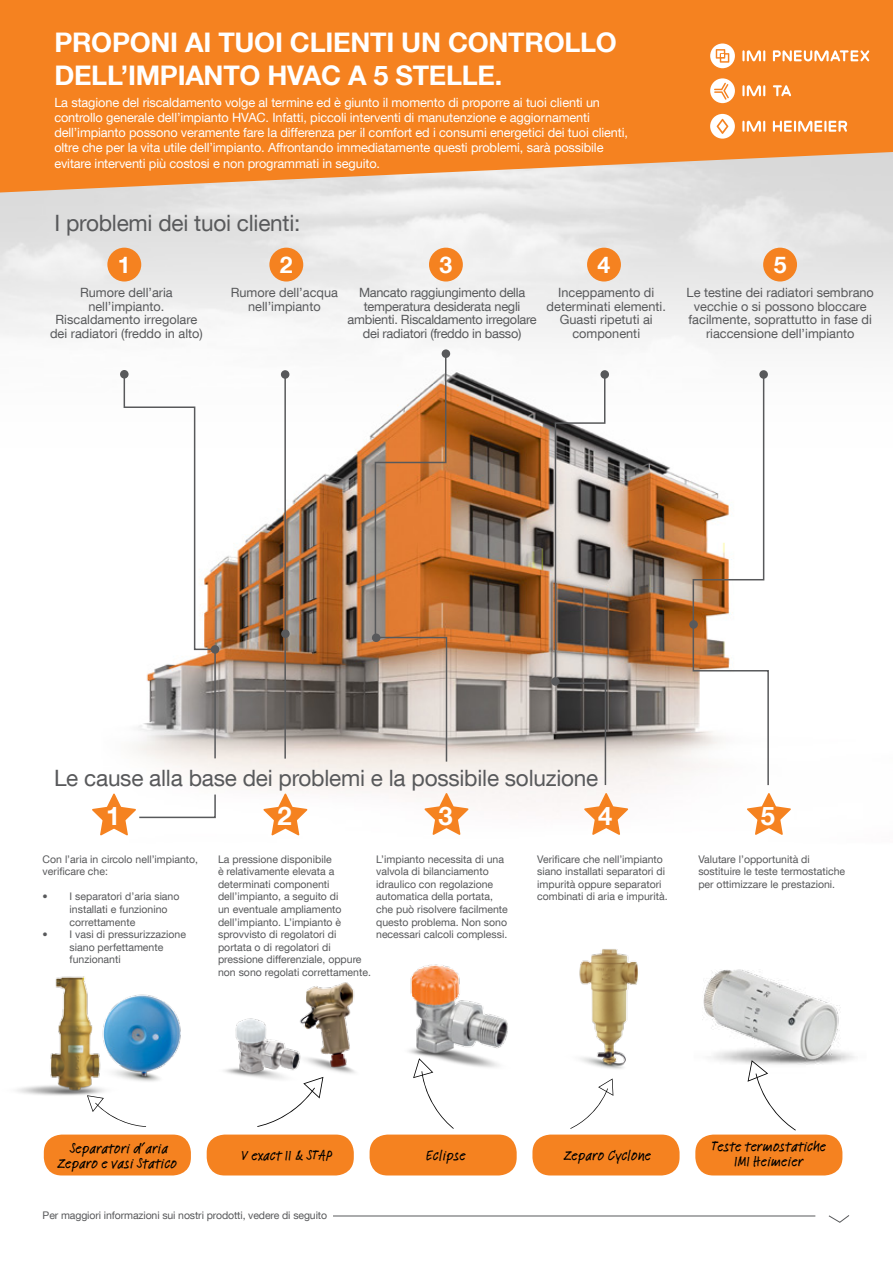
<style>
.page{position:relative;width:893px;height:1263px;background:#fff}
.page>*{position:absolute;margin:0;border:0;box-sizing:border-box;transform-origin:0 0}
.t1{font:700 27px/32.8px "Helvetica Neue LT Com";letter-spacing:-.01em;color:#fff}
.t2{font:700 25.5px "Helvetica Neue LT Com";color:#fff}
.t3{font:700 22.95px "Helvetica Neue LT Com";color:#fff}
.t4{font:22.5px "Helvetica Neue LT Com";letter-spacing:-.01em;color:#58595b}
.t5{font:500 15px/15px "Feltpen Com";color:#000;text-align:center}
.t6{font:12.75px/15.3px "Helvetica Neue LT Com";letter-spacing:-.01em;color:#fff}
.t7{font:12.75px/13.5px "Helvetica Neue LT Com";color:#58595b;text-align:center}
.t8{font:12.75px/13.5px "Helvetica Neue LT Com";letter-spacing:-.02em;color:#58595b;text-align:center}
.t9{font:10.5px/12.6px "Helvetica Neue LT Com";color:#58595b}
</style>
<div class="page">
<img style="left:0;top:192px;width:893px;height:1025px">
<div style="left:44px;top:1134px;width:147px;height:41px;background:#f58220;border-radius:18px"></div>
<div style="left:207px;top:1134px;width:147px;height:41px;background:#f58220;border-radius:18px"></div>
<div style="left:370px;top:1134px;width:147px;height:41px;background:#f58220;border-radius:18px"></div>
<div style="left:532px;top:1134px;width:148px;height:41px;background:#f58220;border-radius:18px"></div>
<div style="left:695px;top:1134px;width:147px;height:41px;background:#f58220;border-radius:18px"></div>
<div style="left:107px;top:248px;width:34px;height:33px;background:#f58220;border-radius:50%"></div>
<div style="left:120px;top:370px;width:9px;height:8px;background:#58595b;border-radius:50%"></div>
<div style="left:281px;top:370px;width:8px;height:9px;background:#58595b;border-radius:50%"></div>
<div style="left:442px;top:349px;width:8px;height:9px;background:#58595b;border-radius:50%"></div>
<div style="left:551px;top:677px;width:9px;height:9px;background:#58595b;border-radius:50%"></div>
<div style="left:689px;top:620px;width:9px;height:9px;background:#58595b;border-radius:50%"></div>
<svg style="left:600px;top:370px;width:9px;height:9px"></svg>
<div style="left:281px;top:629px;width:9px;height:9px;background:#58595b;border-radius:50%"></div>
<div style="left:269px;top:248px;width:34px;height:33px;background:#f58220;border-radius:50%"></div>
<div style="left:429px;top:248px;width:34px;height:33px;background:#f58220;border-radius:50%"></div>
<div style="left:587px;top:248px;width:34px;height:33px;background:#f58220;border-radius:50%"></div>
<div style="left:763px;top:248px;width:34px;height:33px;background:#f58220;border-radius:50%"></div>
<svg style="left:123px;top:372px;width:94px;height:279px"></svg>
<svg style="left:692px;top:371px;width:78px;height:416px"></svg>
<svg style="left:374px;top:353px;width:74px;height:410px;background:#cf9972"></svg>
<svg style="left:554px;top:372px;width:53px;height:414px"></svg>
<hr style="left:284px;top:372px;width:2px;height:224px;background:#58595b">
<hr style="left:214px;top:652px;width:2px;height:106px;background:#58595b">
<hr style="left:284px;top:596px;width:2px;height:163px;background:#58595b">
<div style="left:211px;top:645px;width:8px;height:9px;background:#58595b;border-radius:50%"></div>
<div style="left:372px;top:633px;width:8px;height:9px;background:#58595b;border-radius:50%"></div>
<svg style="left:0;top:0;width:893px;height:192px;background:#f28b34"></svg>
<img style="left:678px;top:944px;width:202px;height:160px">
<img style="left:554px;top:935px;width:144px;height:153px">
<img style="left:385px;top:958px;width:137px;height:121px">
<img style="left:271px;top:968px;width:105px;height:124px">
<svg style="left:742px;top:121px;width:23px;height:11px"></svg>
<svg style="left:710px;top:114px;width:25px;height:25px"></svg>
<svg style="left:773px;top:121px;width:74px;height:11px"></svg>
<svg style="left:742px;top:50px;width:23px;height:11px"></svg>
<svg style="left:710px;top:44px;width:25px;height:24px"></svg>
<svg style="left:773px;top:50px;width:96px;height:11px"></svg>
<svg style="left:742px;top:85px;width:23px;height:11px"></svg>
<svg style="left:773px;top:85px;width:18px;height:11px"></svg>
<svg style="left:710px;top:78px;width:25px;height:25px"></svg>
<svg style="left:747px;top:1060px;width:49px;height:70px"></svg>
<svg style="left:257px;top:1077px;width:66px;height:50px"></svg>
<svg style="left:87px;top:1121px;width:59px;height:6px"></svg>
<svg style="left:570px;top:1078px;width:43px;height:51px"></svg>
<svg style="left:413px;top:1058px;width:41px;height:71px"></svg>
<svg style="left:263px;top:793px;width:45px;height:43px"></svg>
<svg style="left:424px;top:793px;width:45px;height:42px"></svg>
<svg style="left:584px;top:793px;width:44px;height:42px"></svg>
<svg style="left:747px;top:793px;width:44px;height:42px"></svg>
<img style="left:0;top:958px;width:149px;height:163px">
<img style="left:81px;top:974px;width:117px;height:124px">
<hr style="left:333px;top:1215px;width:482px;height:1px;background:#58595b">
<svg style="left:92px;top:793px;width:125px;height:43px"></svg>
<svg style="left:828px;top:1214px;width:22px;height:9px"></svg>
<img style="left:209px;top:1001px;width:109px;height:95px">
<h1 class="t1" style="left:54px;top:25px;width:564px">PROPONI AI TUOI CLIENTI UN CONTROLLO<br>DELL’IMPIANTO HVAC A 5 STELLE.</h1>
<p class="t6" style="left:54px;top:94px;width:575px">La stagione del riscaldamento volge al termine ed è giunto il momento di proporre ai tuoi clienti un controllo generale dell’impianto HVAC. Infatti, piccoli interventi di manutenzione e aggiornamenti dell’impianto possono veramente fare la differenza per il comfort ed i consumi energetici dei tuoi clienti, oltre che per la vita utile dell’impianto. Affrontando immediatamente questi problemi, sarà possibile evitare interventi più costosi e non programmati in seguito.</p>
<h3 class="t4" style="left:54px;top:209px;width:248px">I problemi dei tuoi clienti:</h3>
<h3 class="t3" style="left:118px;top:250px;width:14px">1</h3>
<h3 class="t3" style="left:280px;top:250px;width:14px">2</h3>
<h3 class="t3" style="left:439px;top:250px;width:14px">3</h3>
<h3 class="t3" style="left:598px;top:250px;width:14px">4</h3>
<h3 class="t3" style="left:774px;top:250px;width:14px">5</h3>
<p class="t7" style="left:50px;top:286px;width:154px">Rumore dell’aria nell’impianto.<br>Riscaldamento irregolare dei radiatori (freddo in alto)</p>
<p class="t7" style="left:231px;top:286px;width:109px">Rumore dell’acqua nell’impianto</p>
<p class="t8" style="left:348px;top:286px;width:191px">Mancato raggiungimento della temperatura desiderata negli ambienti. Riscaldamento irregolare dei radiatori (freddo in basso)</p>
<p class="t7" style="left:547px;top:286px;width:121px">Inceppamento di determinati elementi.<br>Guasti ripetuti ai componenti</p>
<p class="t7" style="left:687px;top:286px;width:189px">Le testine dei radiatori sembrano vecchie o si possono bloccare facilmente, soprattutto in fase di riaccensione dell’impianto</p>
<h3 class="t4" style="left:54px;top:764px;width:546px">Le cause alla base dei problemi e la possibile soluzione</h3>
<h2 class="t2" style="left:106px;top:800px;width:16px">1</h2>
<h2 class="t2" style="left:277px;top:800px;width:16px">2</h2>
<h2 class="t2" style="left:439px;top:800px;width:16px">3</h2>
<h2 class="t2" style="left:598px;top:800px;width:16px">4</h2>
<h2 class="t2" style="left:761px;top:800px;width:16px">5</h2>
<p class="t9" style="left:43px;top:852px;width:157px">Con l’aria in circolo nell’impianto, verificare che:</p>
<p class="t9" style="left:70px;top:890px;width:111px;text-indent:-27px">• I separatori d’aria siano installati e funzionino correttamente</p>
<p class="t9" style="left:70px;top:928px;width:118px;text-indent:-27px">• I vasi di pressurizzazione siano perfettamente funzionanti</p>
<p class="t9" style="left:218px;top:852px;width:154px">La pressione disponibile<br>è relativamente elevata a determinati componenti dell’impianto, a seguito di<br>un eventuale ampliamento dell’impianto. L’impianto è sprovvisto di regolatori di portata o di regolatori di pressione differenziale, oppure non sono regolati correttamente.</p>
<p class="t9" style="left:376px;top:852px;width:133px">L’impianto necessita di una valvola di bilanciamento idraulico con regolazione automatica della portata, che può risolvere facilmente questo problema. Non sono necessari calcoli complessi.</p>
<p class="t9" style="left:537px;top:852px;width:132px">Verificare che nell’impianto siano installati separatori di impurità oppure separatori combinati di aria e impurità.</p>
<p class="t9" style="left:698px;top:852px;width:148px">Valutare l’opportunità di sostituire le teste termostatiche per ottimizzare le prestazioni.</p>
<h3 class="t5" style="left:58px;top:1141px;width:121px">Separatori d’aria<br>Zeparo e vasi Statico</h3>
<h3 class="t5" style="left:241px;top:1148px;width:92px">V exact II &amp; STAP</h3>
<h3 class="t5" style="left:426px;top:1148px;width:41px">Eclipse</h3>
<h3 class="t5" style="left:564px;top:1148px;width:89px">Zeparo Cyclone</h3>
<h3 class="t5" style="left:711px;top:1139px;width:116px">Teste termostatiche<br>IMI Heimeier</h3>
<p class="t9" style="left:43px;top:1209px;width:286px">Per maggiori informazioni sui nostri prodotti, vedere di seguito</p>
</div>
